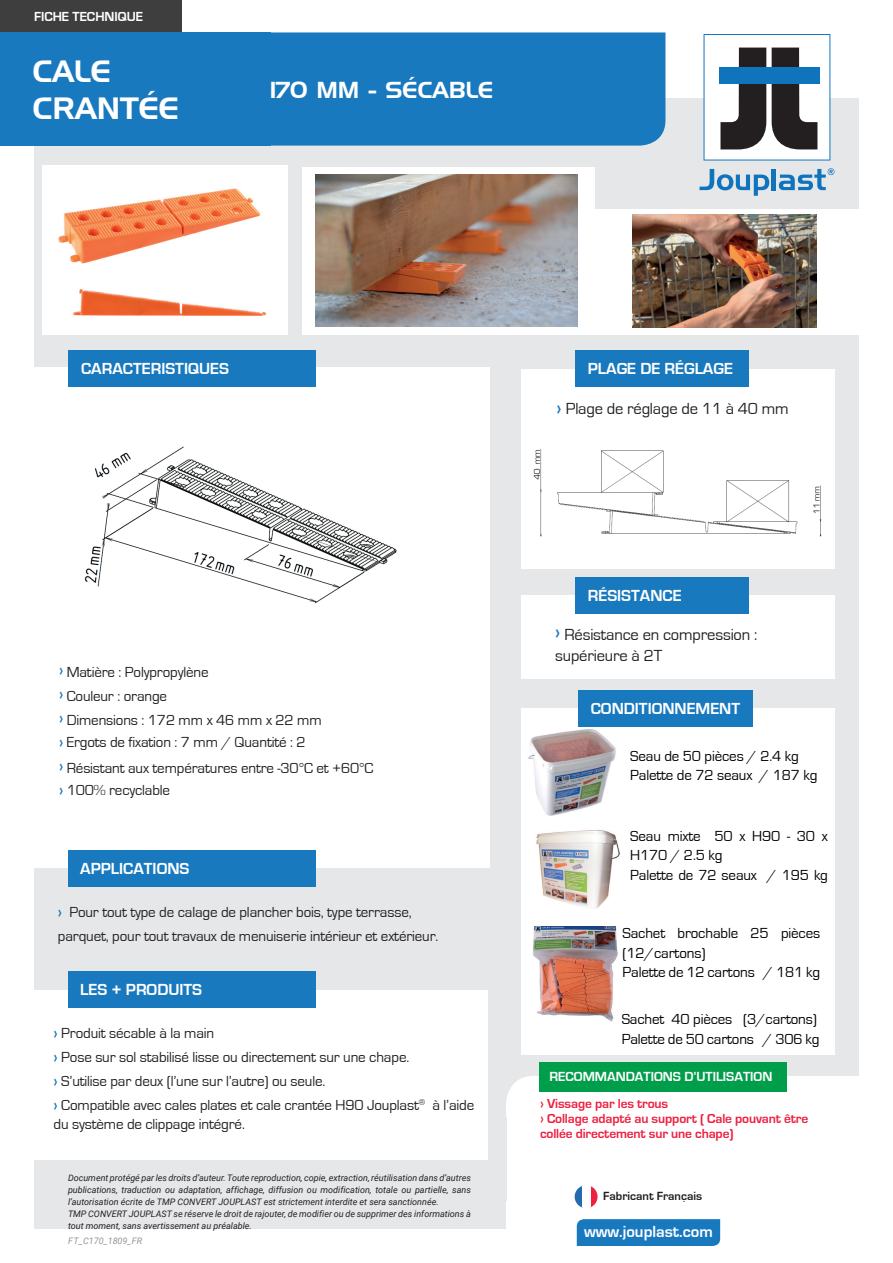
<style>
.page{position:relative;width:893px;height:1263px;background:#fff}
.page>*{position:absolute;margin:0;border:0;box-sizing:border-box;transform-origin:0 0}
.t1{font:30px/37.5px "Handel Gothic BT";color:#fff}
.t2{font:22.5px "Handel Gothic BT";color:#fff}
.t3{font:700 16.5px "Eurostile";color:#fff}
.t4{font:16.5px/21.6px "Eurostile";letter-spacing:-.01em;color:#231f20}
.t5{font:15px/24px "Eurostile";letter-spacing:-.01em;color:#231f20}
.t6{font:15px/19.5px "Eurostile";letter-spacing:-.01em;color:#000}
.t7{font:700 13.65px "Eurostile";color:#fff}
.t8{font:700 13.5px/15px "Eurostile";letter-spacing:-.01em;color:#ed203f}
.t9{font:700 13.5px "Eurostile";color:#fff}
.t10{font:700 12.15px "Eurostile";color:#231f20}
.t11{font:italic 9px/12px "Roboto";color:#231f20}
.t12{font:italic 9px "Roboto";color:#939598}
.s1{font-weight:700;font-size:18px;color:#1979bf}
.s2{font-weight:700;color:#1979bf}
</style>
<div class="page">
<div style="left:34px;top:99px;width:825px;height:1130px;background:#e6e7e9"></div>
<div style="left:302px;top:209px;width:591px;height:126px;background:#fff"></div>
<div style="left:302px;top:167px;width:293px;height:142px;background:#fff"></div>
<div style="left:0;top:0;width:181px;height:32px;background:#3e3e3f"></div>
<div style="left:0;top:367px;width:489px;height:500px;background:#fff"></div>
<div style="left:521px;top:369px;width:313px;height:199px;background:#fff"></div>
<div style="left:575px;top:351px;width:173px;height:36px;background:#1979bf"></div>
<div style="left:506px;top:1076px;width:353px;height:58px;background:#fff"></div>
<div style="left:506px;top:1134px;width:387px;height:129px;background:#fff"></div>
<div style="left:539px;top:1062px;width:247px;height:30px;background:#009e4b"></div>
<div style="left:68px;top:850px;width:248px;height:36px;background:#1979bf"></div>
<div style="left:7px;top:32px;width:264px;height:114px;background:#1979bf"></div>
<div style="left:271px;top:32px;width:394px;height:114px;background:#1979bf"></div>
<div style="left:521px;top:708px;width:313px;height:346px;background:#fff"></div>
<div style="left:578px;top:690px;width:175px;height:36px;background:#1979bf"></div>
<div style="left:521px;top:595px;width:313px;height:84px;background:#fff"></div>
<div style="left:575px;top:577px;width:173px;height:36px;background:#1979bf"></div>
<div style="left:42px;top:166px;width:246px;height:169px;background:#fff"></div>
<img style="left:536px;top:830px;width:84px;height:79px">
<img style="left:58px;top:188px;width:203px;height:76px">
<img style="left:315px;top:174px;width:262px;height:152px">
<img style="left:533px;top:926px;width:85px;height:96px">
<img style="left:73px;top:289px;width:193px;height:27px">
<img style="left:632px;top:215px;width:184px;height:113px">
<img style="left:84px;top:446px;width:313px;height:158px">
<div style="left:33px;top:990px;width:455px;height:169px;background:#fff"></div>
<div style="left:68px;top:972px;width:248px;height:36px;background:#1979bf"></div>
<div style="left:69px;top:350px;width:247px;height:36px;background:#1979bf"></div>
<img style="left:533px;top:448px;width:289px;height:89px">
<img style="left:528px;top:729px;width:88px;height:87px">
<svg style="left:703px;top:34px;width:127px;height:127px"></svg>
<div style="left:719px;top:68px;width:101px;height:16px;background:#1074bc"></div>
<svg style="left:699px;top:169px;width:70px;height:27px"></svg>
<hr style="left:772px;top:169px;width:4px;height:21px;background:#1074bc">
<svg style="left:779px;top:168px;width:55px;height:22px"></svg>
<div style="left:0;top:32px;width:9px;height:114px;background:#1979bf"></div>
<div style="left:577px;top:1219px;width:143px;height:27px;background:#1979bf"></div>
<svg style="left:575px;top:1186px;width:7px;height:22px"></svg>
<svg style="left:590px;top:1186px;width:8px;height:22px"></svg>
<p class="t9" style="left:34px;top:9px;width:111px">FICHE TECHNIQUE</p>
<h1 class="t1" style="left:33px;top:52px;width:148px">CALE<br>CRANTÉE</h1>
<h2 class="t2" style="left:270px;top:76px;width:225px">170 MM - SÉCABLE</h2>
<p class="t3" style="left:81px;top:359px;width:149px">CARACTERISTIQUES</p>
<p class="t3" style="left:588px;top:360px;width:147px">PLAGE DE RÉGLAGE</p>
<p class="t4" style="left:556px;top:398px;width:234px"><span class="s1">›</span> Plage de réglage de 11 à 40 mm</p>
<p class="t5" style="left:59px;top:660px;width:264px"><span class="s2">›</span> Matière : Polypropylène<br><span class="s2">›</span> Couleur : orange<br><span class="s2">›</span> Dimensions : 172 mm x 46 mm x 22 mm</p>
<p class="t5" style="left:59px;top:730px;width:316px;line-height:25.5px"><span class="s2">›</span> Ergots de fixation : 7 mm / Quantité : 2<br><span class="s2">›</span> Résistant aux températures entre -30°C et +60°C</p>
<p class="t5" style="left:59px;top:778px;width:113px"><span class="s2">›</span> 100% recyclable</p>
<p class="t3" style="left:80px;top:859px;width:111px">APPLICATIONS</p>
<p class="t5" style="left:58px;top:900px;width:382px"><span class="s2">›</span> Pour tout type de calage de plancher bois, type terrasse, parquet, pour tout travaux de menuiserie intérieur et extérieur.</p>
<p class="t3" style="left:80px;top:981px;width:123px">LES + PRODUITS</p>
<p class="t5" style="left:53px;top:1021px;width:422px"><span class="s2">›</span> Produit sécable à la main<br><span class="s2">›</span> Pose sur sol stabilisé lisse ou directement sur une chape.<br><span class="s2">›</span> S’utilise par deux (l’une sur l’autre) ou seule.<br><span class="s2">›</span> Compatible avec cales plates et cale crantée H90 Jouplast<sup>®</sup> à l’aide</p>
<p class="t5" style="left:54px;top:1112px;width:193px">du système de clippage intégré.</p>
<p class="t11" style="left:68px;top:1171px;width:404px">Document protégé par les droits d’auteur. Toute reproduction, copie, extraction, réutilisation dans d’autres publications, traduction ou adaptation, affichage, diffusion ou modification, totale ou partielle, sans l’autorisation écrite de TMP CONVERT JOUPLAST est strictement interdite et sera sanctionnée.<br>TMP CONVERT JOUPLAST se réserve le droit de rajouter, de modifier ou de supprimer des informations à tout moment, sans avertissement au préalable.</p>
<p class="t12" style="left:68px;top:1234px;width:76px">FT_C170_1809_FR</p>
<p class="t3" style="left:588px;top:586px;width:95px">RÉSISTANCE</p>
<p class="t4" style="left:555px;top:624px;width:204px"><span class="s1">›</span> Résistance en compression : supérieure à 2T</p>
<p class="t3" style="left:591px;top:699px;width:151px">CONDITIONNEMENT</p>
<p class="t6" style="left:630px;top:746px;width:189px">Seau de 50 pièces / 2.4 kg<br>Palette de 72 seaux / 187 kg</p>
<p class="t6" style="left:630px;top:826px;width:199px">Seau mixte 50 x H90 - 30 x<br>H170 / 2.5 kg<br>Palette de 72 seaux / 195 kg</p>
<p class="t6" style="left:622px;top:924px;width:199px">Sachet brochable 25 pièces (12/cartons)<br>Palette de 12 cartons / 181 kg</p>
<p class="t6" style="left:622px;top:1010px;width:199px">Sachet 40 pièces (3/cartons)<br>Palette de 50 cartons / 306 kg</p>
<p class="t7" style="left:549px;top:1069px;width:224px">RECOMMANDATIONS D’UTILISATION</p>
<p class="t8" style="left:540px;top:1096px;width:270px">› Vissage par les trous<br>› Collage adapté au support ( Cale pouvant être collée directement sur une chape)</p>
<p class="t10" style="left:603px;top:1189px;width:101px">Fabricant Français</p>
<p class="t3" style="left:584px;top:1223px;width:130px">www.jouplast.com</p>
</div>
